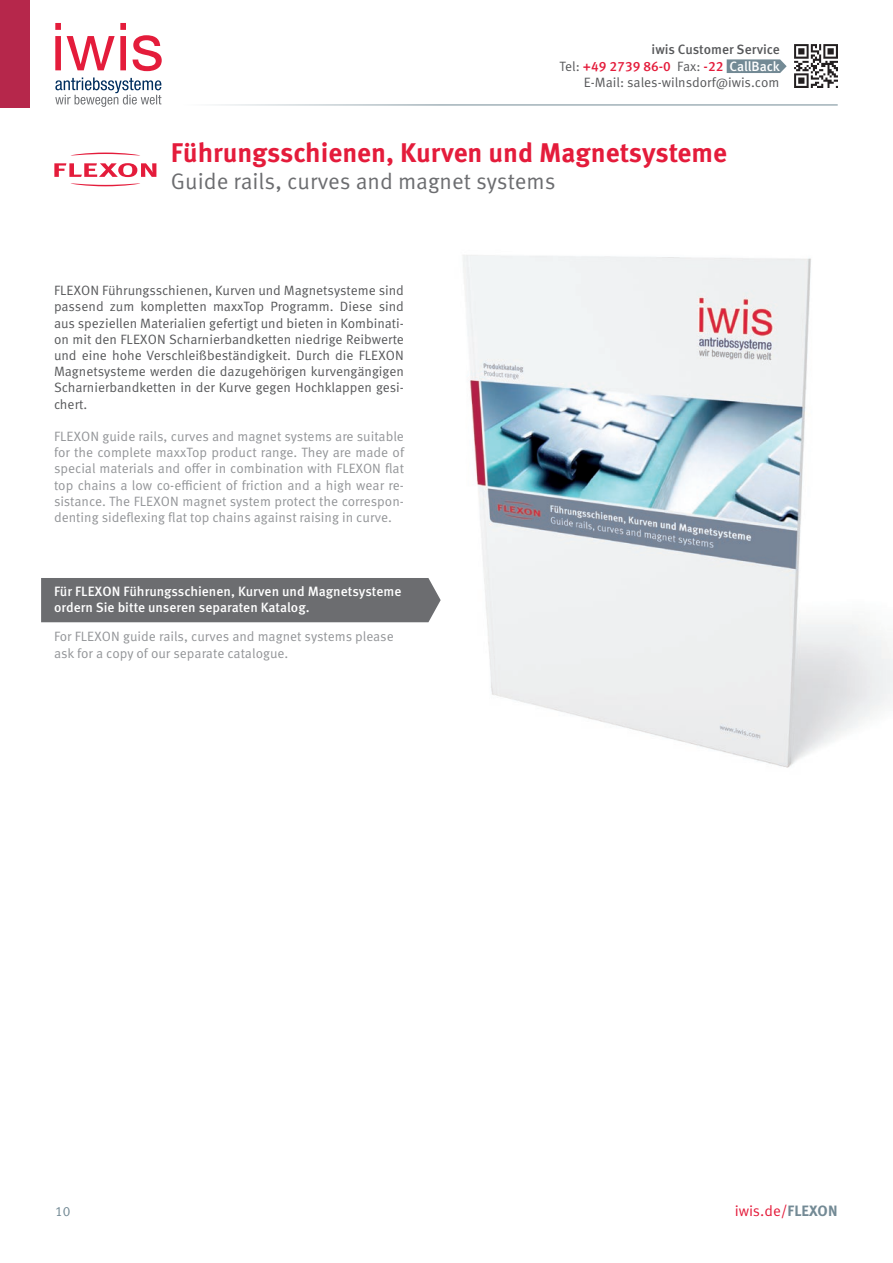
<style>
.page{position:relative;width:893px;height:1263px;background:#fff}
.page>*{position:absolute;margin:0;border:0;box-sizing:border-box;transform-origin:0 0}
.Headline{font:700 27px "Meta OT";color:#e41c3b}
.Subhead{font:22.5px "Meta OT";color:#6c6d70}
.t1{font:15px "Meta OT";letter-spacing:-.005em;color:#e41c3b}
.Subhead-2{font:13.5px/16.2px "Meta OT";color:#57585a;text-align:right}
.Subhead-3{font:13.5px/16.2px "Meta OT";color:#939598;text-align:justify}
.Subhead-4{font:500 13.5px/16.2px "Meta OT";color:#fff}
.t2{font:500 13.5px "Meta OT";color:#57585a}
.t3{font:13.5px "Meta OT";color:#738a95}
.s1{font-weight:500;color:#e41c3b}
.s2{font-weight:500;color:#fff}
.s3{font-weight:700;color:#738a95}
</style>
<div class="page">
<div style="left:0;top:0;width:30px;height:108px;background:#b6274b"></div>
<svg style="left:727px;top:59px;width:60px;height:14px"></svg>
<svg style="left:55px;top:77px;width:106px;height:30px"></svg>
<svg style="left:55px;top:23px;width:107px;height:48px"></svg>
<hr style="left:175px;top:105px;width:663px;height:1px;background:#738a95">
<img style="left:795px;top:45px;width:43px;height:43px">
<img style="left:398px;top:255px;width:495px;height:513px">
<svg style="left:71px;top:153px;width:69px;height:3px"></svg>
<svg style="left:71px;top:183px;width:69px;height:3px"></svg>
<svg style="left:54px;top:163px;width:102px;height:14px"></svg>
<div style="left:41px;top:578px;width:400px;height:44px;background:#6c6d70"></div>
<p class="t2" style="left:652px;top:41px;width:130px">iwis Customer Service</p>
<p class="Subhead-2" style="left:559px;top:59px;width:222px">Tel: <span class="s1">+49 2739 86-0</span> Fax: <span class="s1">-22</span> <span class="s2">CallBack<br></span>E-Mail: sales-wilnsdorf@iwis.com</p>
<p class="Headline" style="left:171px;top:135px;width:558px">Führungsschienen, Kurven und Magnetsysteme</p>
<p class="Subhead" style="left:171px;top:168px;width:386px">Guide rails, curves and magnet systems</p>
<p class="Subhead-2" style="left:54px;top:282px;width:351px;text-align:justify">FLEXON Führungsschienen, Kurven und Magnetsysteme sind passend zum kompletten maxxTop Programm. Diese sind aus speziellen Materialien gefertigt und bieten in Kombinati&shy;on mit den FLEXON Scharnierbandketten niedrige Reibwerte und eine hohe Verschleißbeständigkeit. Durch die FLEXON Magnetsysteme werden die dazugehörigen kurvengängigen Scharnierbandketten in der Kurve gegen Hochklappen gesi&shy;chert.</p>
<p class="Subhead-3" style="left:54px;top:428px;width:352px">FLEXON guide rails, curves and magnet systems are suitable for the complete maxxTop product range. They are made of special materials and offer in combination with FLEXON flat top chains a low co-efficient of friction and a high wear re&shy;sistance. The FLEXON magnet system protect the correspon&shy;denting sideflexing flat top chains against raising in curve.</p>
<p class="Subhead-4" style="left:54px;top:583px;width:349px">Für FLEXON Führungsschienen, Kurven und Magnetsysteme ordern Sie bitte unseren separaten Katalog.</p>
<p class="Subhead-3" style="left:54px;top:629px;width:341px">For FLEXON guide rails, curves and magnet systems please ask for a copy of our separate catalogue.</p>
<p class="t3" style="left:55px;top:1203px;width:17px">10</p>
<p class="t1" style="left:735px;top:1202px;width:104px">iwis.de/<span class="s3">FLEXON</span></p>
</div>
